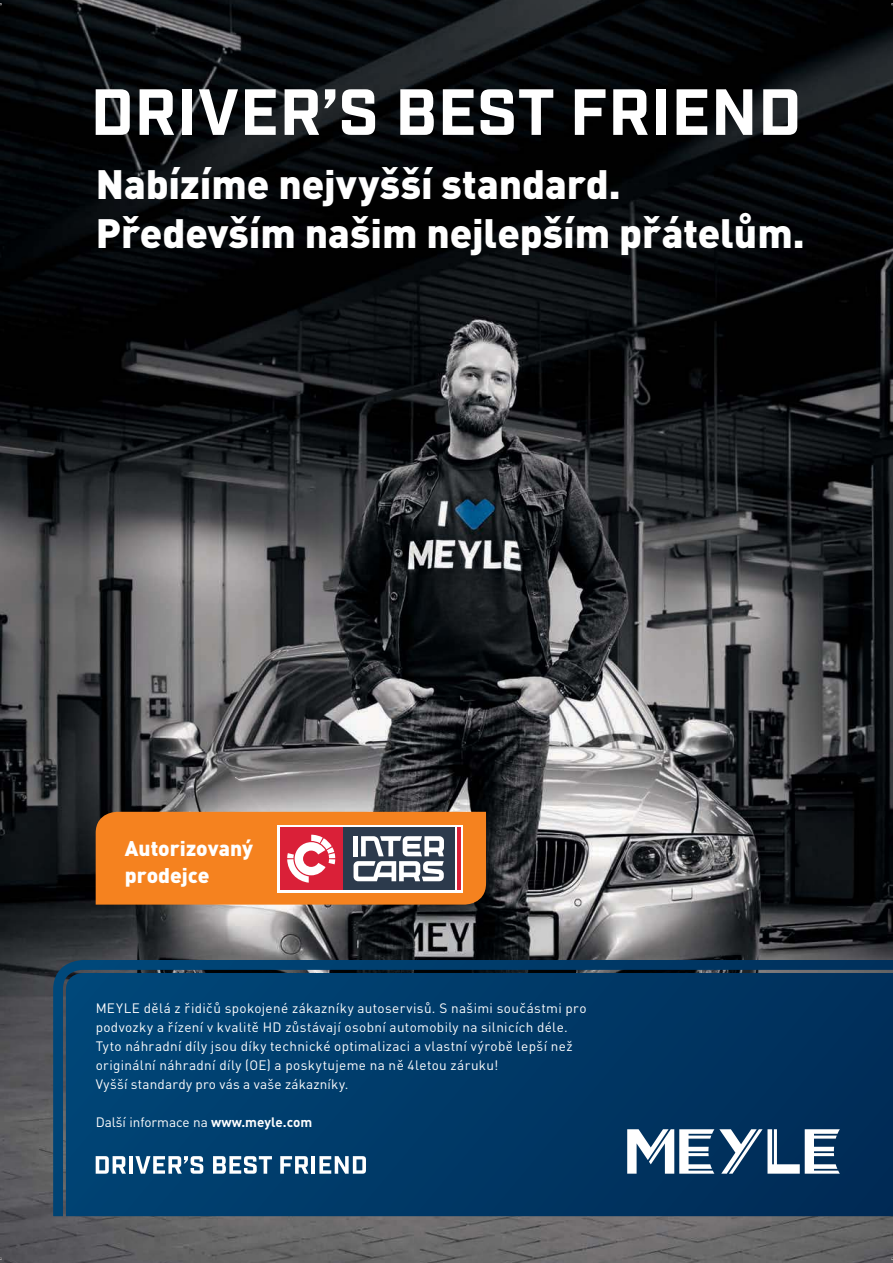
<style>
.page{position:relative;width:893px;height:1263px;background:#fff}
.page>*{position:absolute;margin:0;border:0;box-sizing:border-box;transform-origin:0 0}
.t1{font:900 40.5px/48.6px "DIN Pro";color:#fff}
.t2{font:900 21px/27px "DIN Pro";letter-spacing:-.005em;color:#fff}
.t3{font:13.5px/18.9px "DIN Pro";letter-spacing:.025em;color:#fff}
.t4{font:13.5px "DIN Pro";color:#fff}
.s1{font-weight:700}
</style>
<div class="page">
<img style="left:0;top:0;width:893px;height:1263px">
<svg style="left:53px;top:960px;width:840px;height:256px;background:#013966"></svg>
<svg style="left:96px;top:812px;width:390px;height:92px;background:#d67d42"></svg>
<svg style="left:96px;top:89px;width:34px;height:46px"></svg>
<svg style="left:140px;top:89px;width:34px;height:46px"></svg>
<div style="left:182px;top:89px;width:10px;height:46px;background:#fff"></div>
<svg style="left:199px;top:89px;width:39px;height:46px"></svg>
<svg style="left:245px;top:89px;width:31px;height:46px"></svg>
<svg style="left:285px;top:89px;width:50px;height:46px"></svg>
<svg style="left:342px;top:89px;width:33px;height:46px"></svg>
<svg style="left:400px;top:89px;width:34px;height:46px"></svg>
<svg style="left:443px;top:89px;width:30px;height:46px"></svg>
<svg style="left:481px;top:89px;width:72px;height:46px"></svg>
<svg style="left:575px;top:89px;width:30px;height:46px"></svg>
<svg style="left:613px;top:89px;width:35px;height:46px"></svg>
<div style="left:656px;top:89px;width:10px;height:46px;background:#fff"></div>
<svg style="left:677px;top:89px;width:30px;height:46px"></svg>
<svg style="left:716px;top:89px;width:36px;height:46px"></svg>
<svg style="left:763px;top:89px;width:34px;height:46px"></svg>
<svg style="left:627px;top:1129px;width:213px;height:45px"></svg>
<svg style="left:96px;top:1156px;width:30px;height:18px"></svg>
<hr style="left:129px;top:1156px;width:4px;height:18px;background:#fff">
<svg style="left:135px;top:1156px;width:68px;height:18px"></svg>
<svg style="left:213px;top:1156px;width:59px;height:18px"></svg>
<svg style="left:280px;top:1156px;width:28px;height:18px"></svg>
<hr style="left:312px;top:1156px;width:3px;height:18px;background:#fff">
<svg style="left:319px;top:1156px;width:47px;height:18px"></svg>
<h1 class="t1" style="left:96px;top:161px;width:710px">Nabízíme nejvyšší standard.<br>Především našim nejlepším přátelům.</h1>
<h2 class="t2" style="left:125px;top:835px;width:130px">Autorizovaný prodejce</h2>
<p class="t3" style="left:96px;top:1001px;width:492px">MEYLE dělá z řidičů spokojené zákazníky autoservisů. S našimi součástmi pro podvozky a řízení v kvalitě HD zůstávají osobní automobily na silnicích déle.<br>Tyto náhradní díly jsou díky technické optimalizaci a vlastní výrobě lepší než originální náhradní díly (OE) a poskytujeme na ně 4letou záruku!<br>Vyšší standardy pro vás a vaše zákazníky.</p>
<p class="t4" style="left:96px;top:1117px;width:218px">Další informace na <span class="s1">www.meyle.com</span></p>
</div>
